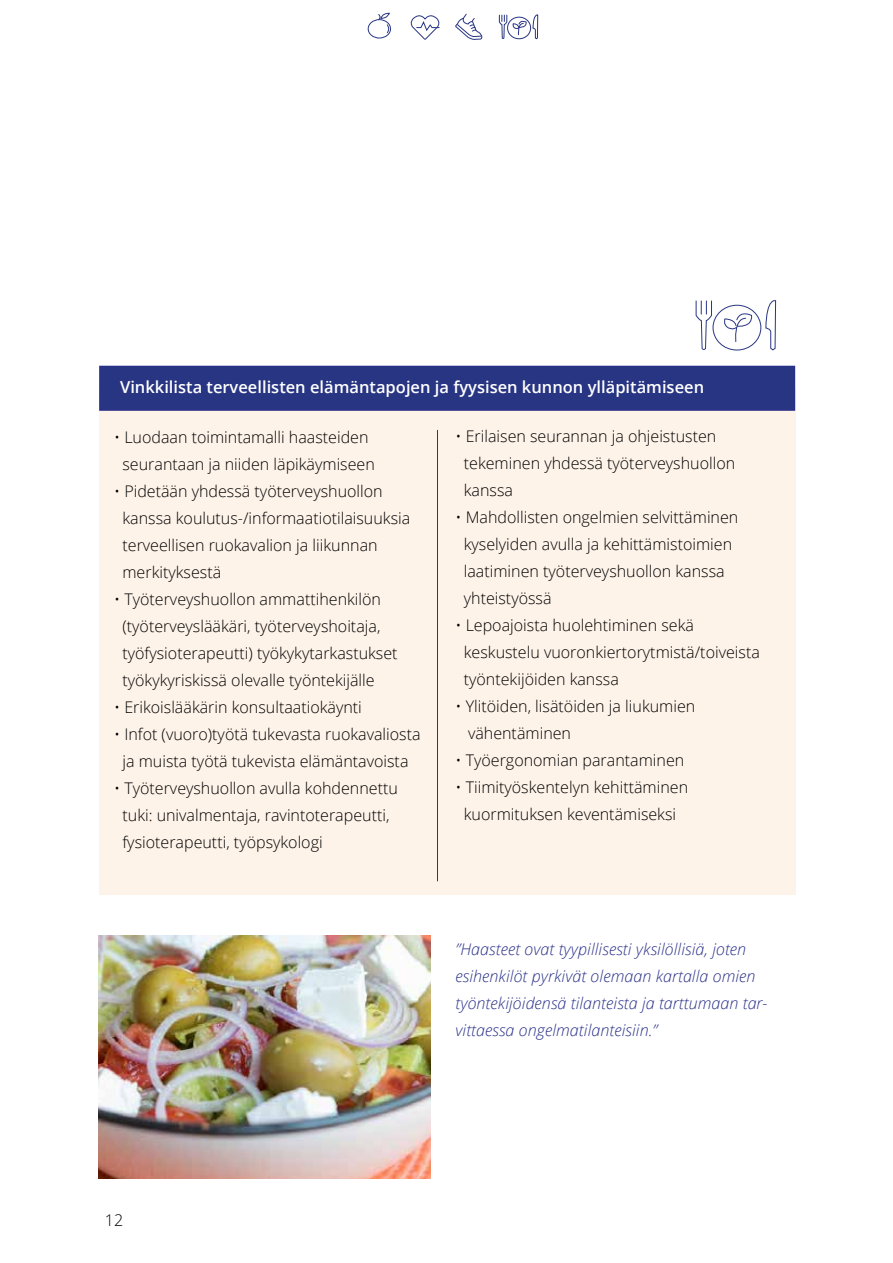
<style>
.page{position:relative;width:893px;height:1263px;background:#fff}
.page>*{position:absolute;margin:0;border:0;box-sizing:border-box;transform-origin:0 0}
.t1{font:600 16.5px "Open Sans";color:#fff}
.t2{font:300 16.05px/27px "Open Sans";color:#000}
.t3{font:italic 300 16.05px/27px "Open Sans";letter-spacing:.005em;color:#2a3189}
</style>
<div class="page">
<svg style="left:455px;top:13px;width:27px;height:27px"></svg>
<svg style="left:499px;top:14px;width:39px;height:26px"></svg>
<svg style="left:410px;top:15px;width:30px;height:25px"></svg>
<div style="left:368px;top:19px;width:23px;height:19px;border:1px solid #283583;border-radius:50%"></div>
<svg style="left:378px;top:13px;width:12px;height:21px"></svg>
<div style="left:99px;top:388px;width:696px;height:507px;background:#fef3e9"></div>
<div style="left:99px;top:366px;width:696px;height:45px;background:#283583;border:2px solid #2a3189"></div>
<svg style="left:695px;top:300px;width:17px;height:51px"></svg>
<svg style="left:765px;top:300px;width:11px;height:111px"></svg>
<div style="left:713px;top:305px;width:48px;height:45px;border:1px solid #283583;border-radius:50%"></div>
<svg style="left:723px;top:304px;width:30px;height:38px"></svg>
<img style="left:99px;top:935px;width:331px;height:243px">
<hr style="left:437px;top:430px;width:1px;height:451px;background:#283583">
<p class="t1" style="left:120px;top:376px;width:586px">Vinkkilista terveellisten elämäntapojen ja fyysisen kunnon ylläpitämiseen</p>
<p class="t2" style="left:114px;top:423px;width:262px;text-align:center">• Luodaan toimintamalli haasteiden seurantaan ja niiden läpikäymiseen</p>
<p class="t2" style="left:122px;top:477px;width:289px;text-indent:-8px">• Pidetään yhdessä työterveyshuollon kanssa koulutus-/informaatiotilaisuuksia terveellisen ruokavalion ja liikunnan merkityksestä</p>
<p class="t2" style="left:122px;top:585px;width:277px;text-indent:-8px">• Työterveyshuollon ammattihenkilön (työterveyslääkäri, työterveyshoitaja, työfysioterapeutti) työkykytarkastukset työkykyriskissä olevalle työntekijälle</p>
<p class="t2" style="left:114px;top:693px;width:249px">• Erikoislääkärin konsultaatiokäynti</p>
<p class="t2" style="left:114px;top:720px;width:308px;text-align:center">• Infot (vuoro)työtä tukevasta ruokavaliosta ja muista työtä tukevista elämäntavoista</p>
<p class="t2" style="left:122px;top:774px;width:277px;text-indent:-8px">• Työterveyshuollon avulla kohdennettu tuki: univalmentaja, ravintoterapeutti, fysioterapeutti, työpsykologi</p>
<p class="t2" style="left:464px;top:422px;width:273px;text-indent:-8px">• Erilaisen seurannan ja ohjeistusten tekeminen yhdessä työterveyshuollon kanssa</p>
<p class="t2" style="left:464px;top:503px;width:276px;text-indent:-8px">• Mahdollisten ongelmien selvittäminen kyselyiden avulla ja kehittämistoimien laatiminen työterveyshuollon kanssa yhteistyössä</p>
<p class="t2" style="left:464px;top:611px;width:298px;text-indent:-8px">• Lepoajoista huolehtiminen sekä keskustelu vuoronkiertorytmistä/toiveista työntekijöiden kanssa</p>
<p class="t2" style="left:468px;top:692px;width:229px;text-indent:-13px">• Ylitöiden, lisätöiden ja liukumien vähentäminen</p>
<p class="t2" style="left:455px;top:746px;width:230px">• Työergonomian parantaminen</p>
<p class="t2" style="left:455px;top:773px;width:234px;text-align:center">• Tiimityöskentelyn kehittäminen kuormituksen keventämiseksi</p>
<p class="t3" style="left:455px;top:935px;width:314px">”Haasteet ovat tyypillisesti yksilöllisiä, joten esihenkilöt pyrkivät olemaan kartalla omien työntekijöidensä tilanteista ja tarttumaan tar&shy;vittaessa ongelmatilanteisiin.”</p>
<p class="t2" style="left:105px;top:1206px;width:20px">12</p>
</div>
